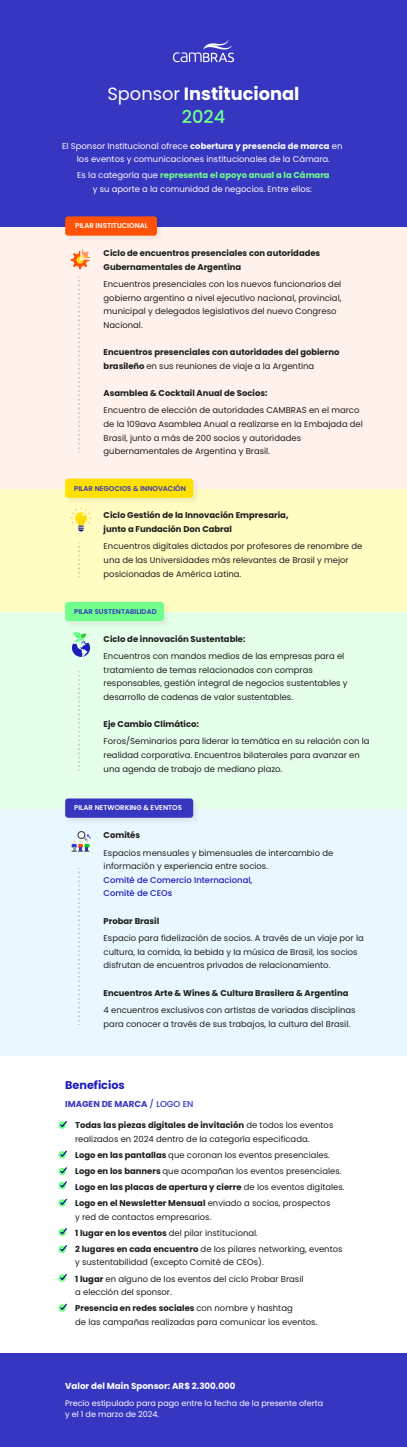
<style>
.page{position:relative;width:407px;height:1447px;background:#fff}
.page>*{position:absolute;margin:0;border:0;box-sizing:border-box;transform-origin:0 0}
.t1{font:700 17.75px/22.5px "Poppins";color:#fff;text-align:center}
.t2{font:700 11.19px "Poppins";color:#1d1dbc}
.t3{font:700 8.69px "Poppins";color:#fff}
.t4{font:700 8.62px "Poppins";color:#3636c1}
.t5{font:8.44px/13.6px "Poppins";color:#1e1e1e}
.t6{font:700 8.44px/13.6px "Poppins";color:#1e1e1e}
.t7{font:8.44px/13.6px "Poppins";color:#fff;text-align:center}
.t8{font:500 8.44px/13.6px "Poppins";color:#1d1dbc}
.t9{font:8px/11px "Poppins";color:#fff}
.t10{font:600 7px "Poppins";color:#3636c1}
.t11{font:600 7px "Poppins";color:#fff}
.s1{font-weight:400}
.s2{font-weight:500;color:#71ff8c}
.s3{font-weight:700}
.s4{font-weight:700;color:#71ff8c}
.s5{font-weight:500}
</style>
<div class="page">
<div style="left:0;top:0;width:406px;height:915px;background:#3636c1"></div>
<div style="left:0;top:699px;width:406px;height:748px;background:#3636c1"></div>
<div style="left:0;top:1038px;width:406px;height:315px;background:#fff"></div>
<div style="left:0;top:610px;width:406px;height:200px;background:#e6ffea"></div>
<div style="left:0;top:809px;width:406px;height:247px;background:#e9f7ff"></div>
<div style="left:0;top:485px;width:406px;height:126px;background:#fffdc2"></div>
<div style="left:0;top:227px;width:406px;height:262px;background:#fff1eb"></div>
<svg style="left:173px;top:40px;width:61px;height:22px"></svg>
<img style="left:65px;top:478px;width:131px;height:23px">
<div style="left:65px;top:479px;width:128px;height:19px;background:#ffe000;border-radius:3px"></div>
<img style="left:69px;top:800px;width:127px;height:21px">
<div style="left:65px;top:798px;width:128px;height:20px;background:#3636c1;border-radius:3px"></div>
<img style="left:62px;top:601px;width:110px;height:23px">
<div style="left:65px;top:602px;width:99px;height:19px;background:#71ff8c;border-radius:3px"></div>
<svg style="left:72px;top:632px;width:18px;height:25px"></svg>
<svg style="left:70px;top:507px;width:22px;height:25px"></svg>
<div style="left:65px;top:216px;width:92px;height:20px;background:#ff5206;border-radius:3px"></div>
<svg style="left:59px;top:1121px;width:8px;height:7px"></svg>
<svg style="left:59px;top:1150px;width:8px;height:8px"></svg>
<svg style="left:59px;top:1167px;width:8px;height:7px"></svg>
<svg style="left:59px;top:1181px;width:8px;height:8px"></svg>
<svg style="left:59px;top:1198px;width:8px;height:8px"></svg>
<svg style="left:59px;top:1228px;width:8px;height:7px"></svg>
<svg style="left:59px;top:1245px;width:8px;height:7px"></svg>
<svg style="left:59px;top:1274px;width:8px;height:7px"></svg>
<svg style="left:59px;top:1303px;width:8px;height:8px"></svg>
<svg style="left:71px;top:831px;width:20px;height:21px"></svg>
<svg style="left:71px;top:249px;width:20px;height:20px"></svg>
<svg style="left:79px;top:276px;width:1px;height:177px"></svg>
<svg style="left:79px;top:542px;width:1px;height:35px"></svg>
<svg style="left:79px;top:671px;width:1px;height:99px"></svg>
<svg style="left:79px;top:868px;width:1px;height:157px"></svg>
<h1 class="t1" style="left:107px;top:83px;width:193px"><span class="s1">Sponsor</span> Institucional<br><span class="s2">2024</span></h1>
<p class="t7" style="left:62px;top:139px;width:281px">El Sponsor Institucional ofrece <span class="s3">cobertura y presencia de marca</span> en los eventos y comunicaciones institucionales de la Cámara.</p>
<p class="t7" style="left:77px;top:168px;width:253px">Es la categoría que <span class="s4">representa el apoyo anual a la Cámara </span>y su aporte a la comunidad de negocios. Entre ellos:</p>
<p class="t11" style="left:75px;top:222px;width:74px">PILAR INSTITUCIONAL</p>
<p class="t6" style="left:103px;top:246px;width:218px">Ciclo de encuentros presenciales con autoridades<br>Gubernamentales de Argentina</p>
<p class="t5" style="left:103px;top:277px;width:239px">Encuentros presenciales con los nuevos funcionarios del gobierno argentino a nivel ejecutivo nacional, provincial, municipal y delegados legislativos del nuevo Congreso Nacional.</p>
<p class="t6" style="left:103px;top:345px;width:237px">Encuentros presenciales con autoridades del gobierno brasileño <span class="s1">en sus reuniones de viaje a la Argentina</span></p>
<p class="t6" style="left:103px;top:386px;width:165px">Asamblea &amp; Cocktail Anual de Socios:</p>
<p class="t5" style="left:103px;top:404px;width:260px">Encuentro de elección de autoridades CAMBRAS en el marco de la 109ava Asamblea Anual a realizarse en la Embajada del Brasil, junto a más de 200 socios y autoridades gubernamentales de Argentina y Brasil.</p>
<p class="t10" style="left:74px;top:484px;width:113px">PILAR NEGOCIOS &amp; INNOVACIÓN</p>
<p class="t6" style="left:103px;top:508px;width:186px">Ciclo Gestión de la Innovación Empresaria, junto a Fundación Don Cabral</p>
<p class="t5" style="left:103px;top:539px;width:260px">Encuentros digitales dictados por profesores de renombre de una de las Universidades más relevantes de Brasil y mejor posicionadas de América Latina.</p>
<p class="t10" style="left:74px;top:607px;width:84px">PILAR SUSTENTABILIDAD</p>
<p class="t6" style="left:103px;top:632px;width:143px">Ciclo de innovación Sustentable:</p>
<p class="t5" style="left:103px;top:649px;width:245px">Encuentros con mandos medios de las empresas para el tratamiento de temas relacionados con compras responsables, gestión integral de negocios sustentables y desarrollo de cadenas de valor sustentables.</p>
<p class="t6" style="left:103px;top:717px;width:97px">Eje Cambio Climático:</p>
<p class="t5" style="left:103px;top:735px;width:267px">Foros/Seminarios para liderar la temática en su relación con la realidad corporativa. Encuentros bilaterales para avanzar en una agenda de trabajo de mediano plazo.</p>
<p class="t11" style="left:74px;top:804px;width:109px">PILAR NETWORKING &amp; EVENTOS</p>
<p class="t6" style="left:103px;top:828px;width:38px">Comités</p>
<p class="t5" style="left:103px;top:846px;width:231px">Espacios mensuales y bimensuales de intercambio de información y experiencia entre socios.</p>
<p class="t8" style="left:103px;top:873px;width:150px">Comité de Comercio Internacional,<br>Comité de CEOs</p>
<p class="t6" style="left:103px;top:914px;width:57px">Probar Brasil</p>
<p class="t5" style="left:103px;top:931px;width:261px">Espacio para fidelización de socios. A través de un viaje por la cultura, la comida, la bebida y la música de Brasil, los socios disfrutan de encuentros privados de relacionamiento.</p>
<p class="t6" style="left:103px;top:986px;width:246px">Encuentros Arte &amp; Wines &amp; Cultura Brasilera &amp; Argentina</p>
<p class="t5" style="left:103px;top:1003px;width:253px">4 encuentros exclusivos con artistas de variadas disciplinas para conocer a través de sus trabajos, la cultura del Brasil.</p>
<h2 class="t2" style="left:65px;top:1079px;width:61px">Beneficios</h2>
<p class="t4" style="left:65px;top:1098px;width:130px">IMAGEN DE MARCA <span class="s5">/ LOGO EN</span></p>
<p class="t5" style="left:75px;top:1118px;width:259px"><span class="s3">Todas las piezas digitales de invitación</span> de todos los eventos realizados en 2024 dentro de la categoría especificada.</p>
<p class="t5" style="left:75px;top:1146px;width:271px;line-height:16.1px"><span class="s3">Logo en las pantallas</span> que coronan los eventos presenciales.<br><span class="s3">Logo en los banners</span> que acompañan los eventos presenciales.<br><span class="s3">Logo en las placas de apertura y cierre</span> de los eventos digitales.<br><span class="s3">Logo en el Newsletter Mensual</span> enviado a socios, prospectos</p>
<p class="t5" style="left:75px;top:1208px;width:268px;line-height:16.1px">y red de contactos empresarios.<br><span class="s3">1 lugar en los eventos</span> del pilar institucional.<br><span class="s3">2 lugares en cada encuentro</span> de los pilares networking, eventos</p>
<p class="t5" style="left:75px;top:1254px;width:229px;line-height:16.1px">y sustentabilidad (excepto Comité de CEOs).<br><span class="s3">1 lugar</span> en alguno de los eventos del ciclo Probar Brasil</p>
<p class="t5" style="left:75px;top:1284px;width:219px;line-height:16.1px">a elección del sponsor.<br><span class="s3">Presencia en redes sociales</span> con nombre y hashtag</p>
<p class="t5" style="left:75px;top:1315px;width:243px">de las campañas realizadas para comunicar los eventos.</p>
<p class="t3" style="left:65px;top:1380px;width:171px">Valor del Main Sponsor: AR$ 2.300.000</p>
<p class="t9" style="left:65px;top:1398px;width:259px">Precio estipulado para pago entre la fecha de la presente oferta y el 1 de marzo de 2024.</p>
</div>
